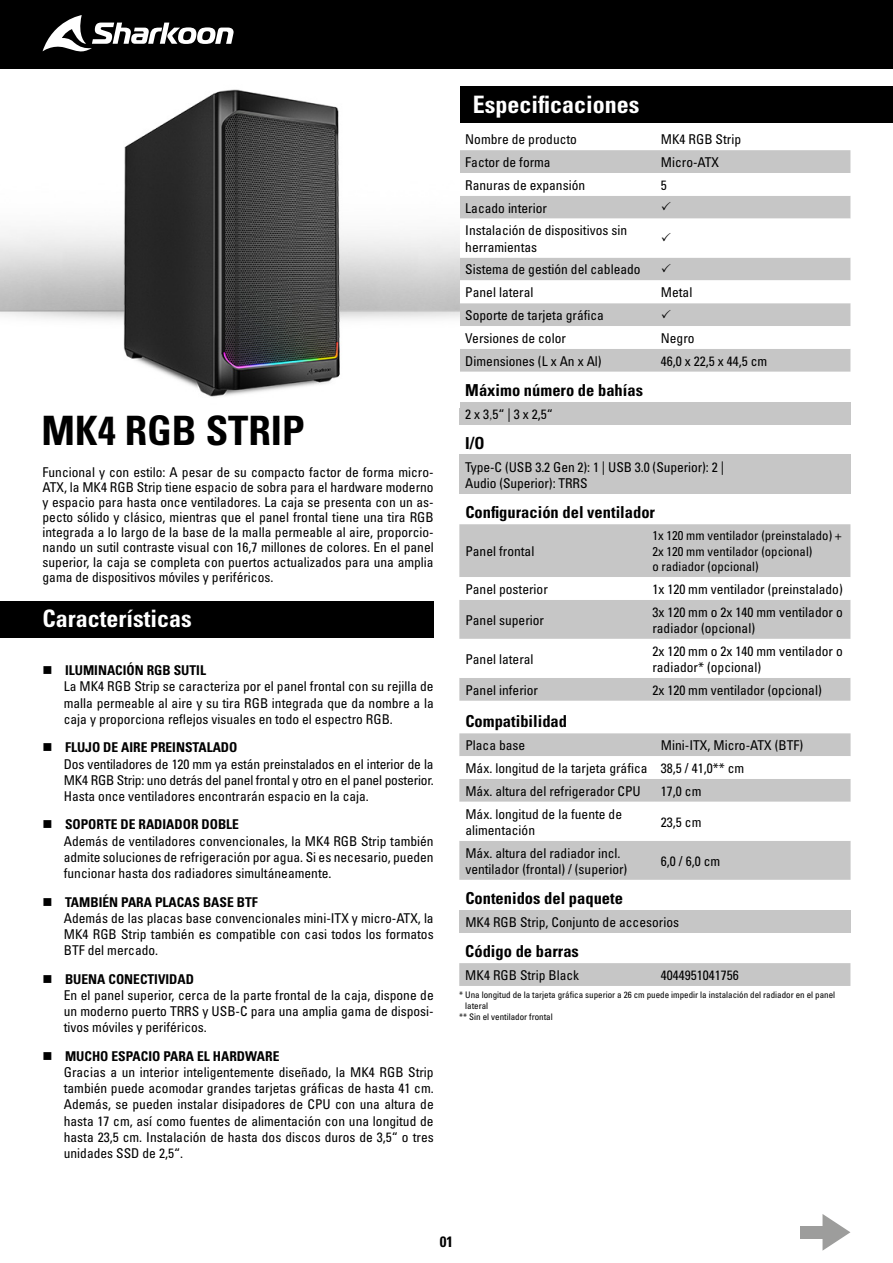
<style>
.page{position:relative;width:893px;height:1263px;background:#fff}
.page>*{position:absolute;margin:0;border:0;box-sizing:border-box;transform-origin:0 0}
.t1{font:40.5px "Univers LTCYR 67 Bold Cond";color:#000}
.t2{font:24px "Univers LTCYR 67 Bold Cond";color:#fff}
.t3{font:16.5px "Univers LTCYR 67 Bold Cond";color:#000}
.t4{font:15px "Univers LTCYR 67 Bold Cond";color:#000}
.Content{font:condensed 13.5px/16.2px "Univers LTCYR 57";color:#000;text-align:justify}
.t5{font:13.5px "Univers LTCYR 67 Bold Cond";color:#000}
.t6{font:condensed 12.75px/15.3px "Univers LTCYR 57";color:#000}
.t7{font:condensed 9px/10.8px "Univers LTCYR 57";color:#000}
.s1{font-family:"Adobe Ming Std";font-weight:300;font-stretch:normal}
</style>
<div class="page">
<div style="left:0;top:0;width:893px;height:69px;background:#000"></div>
<svg style="left:43px;top:15px;width:191px;height:37px"></svg>
<div style="left:459px;top:86px;width:434px;height:37px;background:#000"></div>
<svg style="left:822px;top:1214px;width:28px;height:37px"></svg>
<div style="left:800px;top:1226px;width:25px;height:12px;background:#9d9d9c"></div>
<div style="left:0;top:601px;width:434px;height:37px;background:#000"></div>
<div style="left:459px;top:150px;width:391px;height:222px;background:#c6c6c6"></div>
<svg style="left:459px;top:173px;width:391px;height:130px"></svg>
<svg style="left:459px;top:326px;width:391px;height:23px"></svg>
<svg style="left:459px;top:454px;width:391px;height:1px"></svg>
<div style="left:459px;top:455px;width:391px;height:39px;background:#c6c6c6"></div>
<div style="left:459px;top:402px;width:391px;height:23px;background:#c6c6c6"></div>
<div style="left:459px;top:524px;width:391px;height:177px;background:#c6c6c6"></div>
<svg style="left:459px;top:577px;width:391px;height:101px"></svg>
<div style="left:459px;top:733px;width:391px;height:147px;background:#c6c6c6"></div>
<svg style="left:459px;top:756px;width:391px;height:85px"></svg>
<div style="left:459px;top:910px;width:391px;height:23px;background:#c6c6c6"></div>
<img style="left:0;top:89px;width:459px;height:308px">
<div style="left:459px;top:963px;width:391px;height:23px;background:#c6c6c6"></div>
<svg style="left:662px;top:202px;width:9px;height:9px"></svg>
<svg style="left:662px;top:233px;width:9px;height:9px"></svg>
<svg style="left:662px;top:264px;width:9px;height:8px"></svg>
<svg style="left:662px;top:309px;width:9px;height:9px"></svg>
<p class="t1" style="left:41px;top:406px;width:265px">MK4 RGB STRIP</p>
<p class="Content" style="left:43px;top:464px;width:393px;line-height:15px">Funcional y con estilo: A pesar de su compacto factor de forma micro-ATX, la MK4 RGB Strip tiene espacio de sobra para el hardware moderno y espacio para hasta once ventiladores. La caja se presenta con un as&shy;pecto sólido y clásico, mientras que el panel frontal tiene una tira RGB integrada a lo largo de la base de la malla permeable al aire, proporcio&shy;nando un sutil contraste visual con 16,7 millones de colores. En el panel superior, la caja se completa con puertos actualizados para una amplia gama de dispositivos móviles y periféricos.</p>
<p class="t2" style="left:43px;top:604px;width:151px">Características</p>
<p class="t5" style="left:65px;top:662px;width:143px">ILUMINACIÓN RGB SUTIL</p>
<p class="Content" style="left:64px;top:678px;width:371px">La MK4 RGB Strip se caracteriza por el panel frontal con su rejilla de malla permeable al aire y su tira RGB integrada que da nombre a la caja y proporciona reflejos visuales en todo el espectro RGB.</p>
<p class="t5" style="left:65px;top:739px;width:174px">FLUJO DE AIRE PREINSTALADO</p>
<p class="Content" style="left:64px;top:755px;width:371px">Dos ventiladores de 120 mm ya están preinstalados en el interior de la MK4 RGB Strip: uno detrás del panel frontal y otro en el panel posterior.<br>Hasta once ventiladores encontrarán espacio en la caja.</p>
<p class="t5" style="left:65px;top:816px;width:176px">SOPORTE DE RADIADOR DOBLE</p>
<p class="Content" style="left:64px;top:832px;width:371px">Además de ventiladores convencionales, la MK4 RGB Strip también admite soluciones de refrigeración por agua. Si es necesario, pueden funcionar hasta dos radiadores simultáneamente.</p>
<p class="t5" style="left:65px;top:893px;width:194px">TAMBIÉN PARA PLACAS BASE BTF</p>
<p class="Content" style="left:64px;top:909px;width:371px">Además de las placas base convencionales mini-ITX y micro-ATX, la MK4 RGB Strip también es compatible con casi todos los formatos BTF del mercado.</p>
<p class="t5" style="left:65px;top:970px;width:131px">BUENA CONECTIVIDAD</p>
<p class="Content" style="left:64px;top:987px;width:371px">En el panel superior, cerca de la parte frontal de la caja, dispone de un moderno puerto TRRS y USB-C para una amplia gama de disposi&shy;tivos móviles y periféricos.</p>
<p class="t5" style="left:65px;top:1048px;width:216px">MUCHO ESPACIO PARA EL HARDWARE</p>
<p class="Content" style="left:64px;top:1064px;width:371px">Gracias a un interior inteligentemente diseñado, la MK4 RGB Strip también puede acomodar grandes tarjetas gráficas de hasta 41 cm.<br>Además, se pueden instalar disipadores de CPU con una altura de hasta 17 cm, así como fuentes de alimentación con una longitud de hasta 23,5 cm. Instalación de hasta dos discos duros de 3,5“ o tres unidades SSD de 2,5“.</p>
<p class="t2" style="left:473px;top:90px;width:168px">Especificaciones</p>
<p class="Content" style="left:465px;top:131px;width:113px">Nombre de producto</p>
<p class="Content" style="left:661px;top:131px;width:82px">MK4 RGB Strip</p>
<p class="Content" style="left:465px;top:154px;width:87px">Factor de forma</p>
<p class="Content" style="left:661px;top:154px;width:60px">Micro-ATX</p>
<p class="Content" style="left:465px;top:177px;width:121px">Ranuras de expansión</p>
<p class="Content" style="left:661px;top:177px;width:7px">5</p>
<p class="Content" style="left:465px;top:199px;width:83px">Lacado interior</p>
<p class="Content" style="left:465px;top:222px;width:163px">Instalación de dispositivos sin herramientas</p>
<p class="Content" style="left:465px;top:261px;width:177px">Sistema de gestión del cableado</p>
<p class="Content" style="left:465px;top:284px;width:70px">Panel lateral</p>
<p class="Content" style="left:661px;top:284px;width:33px">Metal</p>
<p class="Content" style="left:465px;top:307px;width:140px">Soporte de tarjeta gráfica</p>
<p class="Content" style="left:465px;top:330px;width:102px">Versiones de color</p>
<p class="Content" style="left:661px;top:330px;width:35px">Negro</p>
<p class="Content" style="left:465px;top:352px;width:138px">Dimensiones (L x An x Al)</p>
<p class="Content" style="left:661px;top:352px;width:108px">46,0 x 22,5 x 44,5 cm</p>
<p class="t3" style="left:465px;top:380px;width:179px">Máximo número de bahías</p>
<p class="Content" style="left:465px;top:405px;width:89px">2 x 3<span class="s1">,</span>5“ | 3 x 2,5“</p>
<p class="t3" style="left:465px;top:433px;width:21px">I/O</p>
<p class="Content" style="left:465px;top:458px;width:260px">Type-C (USB 3.2 Gen 2): 1 | USB 3.0 (Superior): 2 |<br>Audio (Superior): TRRS</p>
<p class="t3" style="left:465px;top:502px;width:191px">Configuración del ventilador</p>
<p class="Content" style="left:465px;top:543px;width:70px">Panel frontal</p>
<p class="t6" style="left:652px;top:528px;width:191px">1x 120 mm ventilador (preinstalado) +<br>2x 120 mm ventilador (opcional)<br>o radiador (opcional)</p>
<p class="Content" style="left:465px;top:581px;width:84px">Panel posterior</p>
<p class="Content" style="left:652px;top:581px;width:192px">1x 120 mm ventilador (preinstalado)</p>
<p class="Content" style="left:465px;top:611px;width:80px">Panel superior</p>
<p class="Content" style="left:652px;top:603px;width:192px">3x 120 mm o 2x 140 mm ventilador o radiador (opcional)</p>
<p class="Content" style="left:465px;top:650px;width:70px">Panel lateral</p>
<p class="Content" style="left:652px;top:642px;width:192px">2x 120 mm o 2x 140 mm ventilador o radiador* (opcional)</p>
<p class="Content" style="left:465px;top:681px;width:74px">Panel inferior</p>
<p class="Content" style="left:652px;top:681px;width:171px">2x 120 mm ventilador (opcional)</p>
<p class="t3" style="left:465px;top:711px;width:103px">Compatibilidad</p>
<p class="Content" style="left:465px;top:737px;width:61px">Placa base</p>
<p class="Content" style="left:661px;top:737px;width:144px">Mini-ITX, Micro-ATX (BTF)</p>
<p class="Content" style="left:465px;top:760px;width:184px">Máx. longitud de la tarjeta gráfica</p>
<p class="Content" style="left:661px;top:760px;width:85px">38,5 / 41,0** cm</p>
<p class="Content" style="left:465px;top:782px;width:177px">Máx. altura del refrigerador CPU</p>
<p class="Content" style="left:661px;top:782px;width:42px">17,0 cm</p>
<p class="Content" style="left:465px;top:805px;width:158px">Máx. longitud de la fuente de alimentación</p>
<p class="Content" style="left:661px;top:813px;width:42px">23,5 cm</p>
<p class="Content" style="left:465px;top:844px;width:163px">Máx. altura del radiador incl. ventilador (frontal) / (superior)</p>
<p class="Content" style="left:661px;top:852px;width:61px">6,0 / 6,0 cm</p>
<p class="t3" style="left:465px;top:888px;width:159px">Contenidos del paquete</p>
<p class="Content" style="left:465px;top:913px;width:215px">MK4 RGB Strip, Conjunto de accesorios</p>
<p class="t3" style="left:465px;top:941px;width:115px">Código de barras</p>
<p class="Content" style="left:465px;top:967px;width:115px">MK4 RGB Strip Black</p>
<p class="Content" style="left:661px;top:967px;width:79px">4044951041756</p>
<p class="t7" style="left:465px;top:989px;width:371px;text-indent:-6px">* Una longitud de la tarjeta gráfica superior a 26 cm puede impedir la instalación del radiador en el panel lateral</p>
<p class="t7" style="left:459px;top:1011px;width:95px">** Sin el ventilador frontal</p>
<p class="t4" style="left:440px;top:1232px;width:15px">01</p>
</div>
